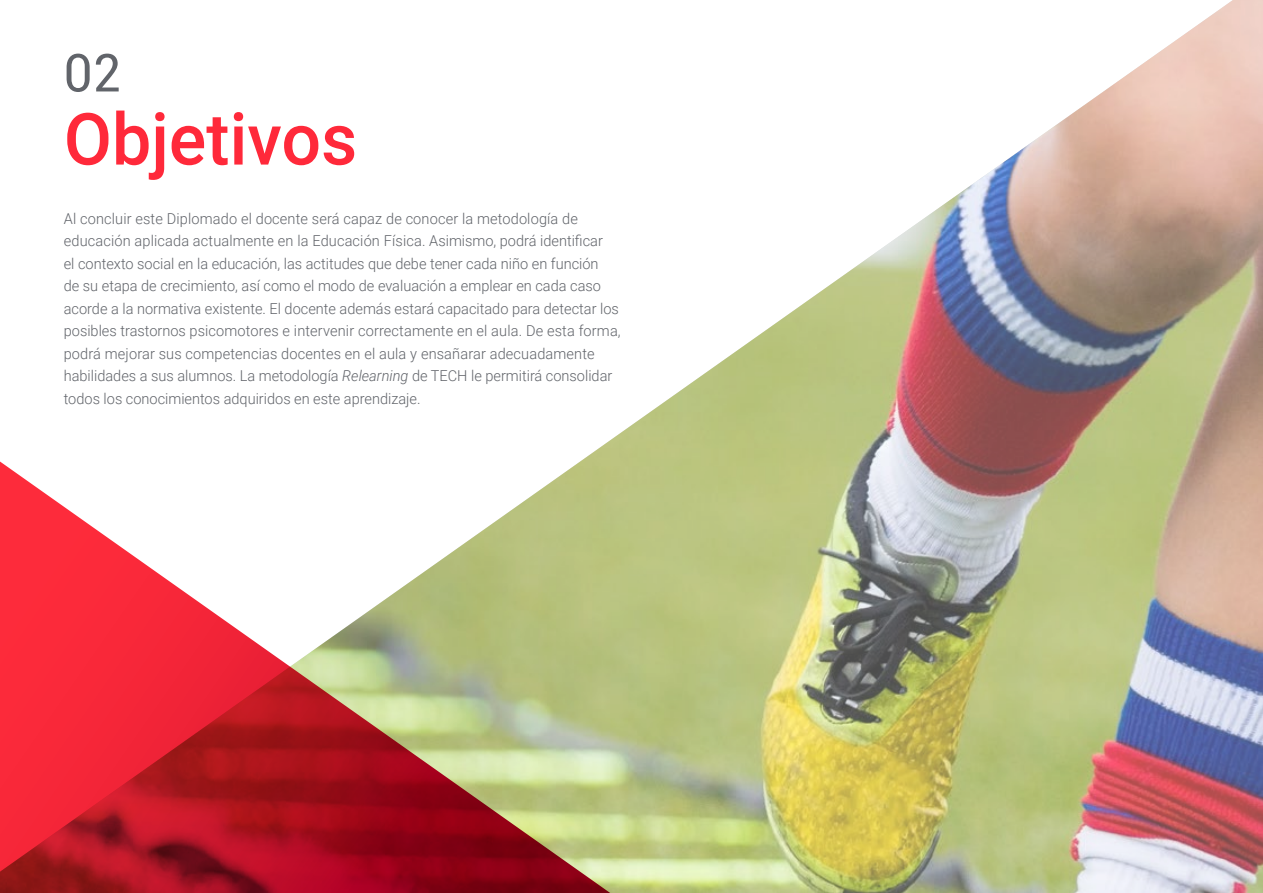
<style>
.page{position:relative;width:1263px;height:893px;background:#fff}
.page>*{position:absolute;margin:0;border:0;box-sizing:border-box;transform-origin:0 0}
.t1{font:500 72px "Roboto";color:#ff293a}
.t2{font:52.5px "Roboto";color:#61646a}
.t3{font:300 15px/22.5px "Roboto";color:#61646a}
.s1{font-style:italic}
</style>
<div class="page">
<img style="left:602px;top:0;width:661px;height:893px">
<svg style="left:0;top:446px;width:640px;height:447px"></svg>
<h2 class="t2" style="left:64px;top:36px;width:59px">02</h2>
<h1 class="t1" style="left:64px;top:89px;width:295px">Objetivos</h1>
<p class="t3" style="left:64px;top:207px;width:558px">Al concluir este Diplomado el docente será capaz de conocer la metodología de educación aplicada actualmente en la Educación Física. Asimismo, podrá identificar<br>el contexto social en la educación, las actitudes que debe tener cada niño en función<br>de su etapa de crecimiento, así como el modo de evaluación a emplear en cada caso acorde a la normativa existente. El docente además estará capacitado para detectar los posibles trastornos psicomotores e intervenir correctamente en el aula. De esta forma, podrá mejorar sus competencias docentes en el aula y ensañarar adecuadamente habilidades a sus alumnos. La metodología <span class="s1">Relearning</span> de TECH le permitirá consolidar todos los conocimientos adquiridos en este aprendizaje.</p>
</div>
